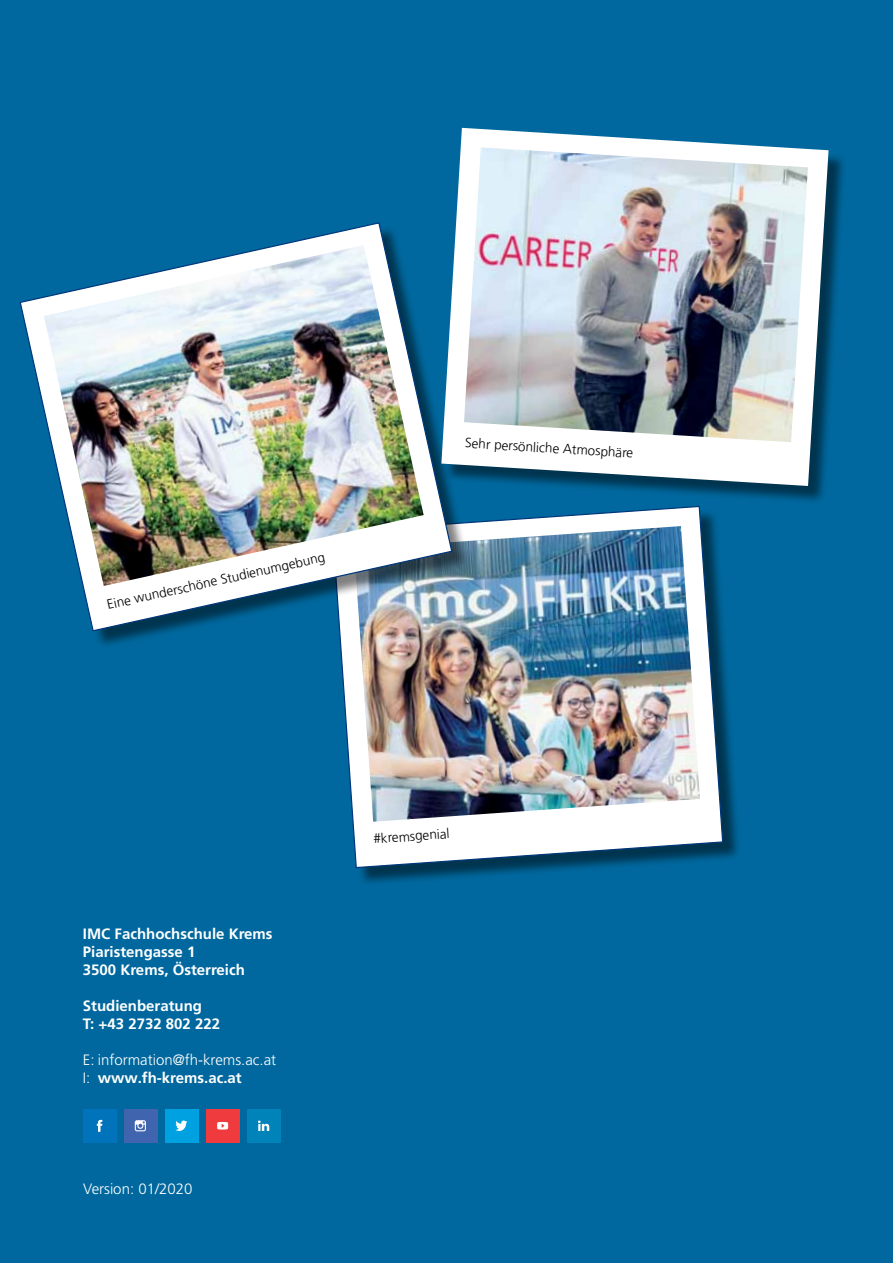
<style>
.page{position:relative;width:893px;height:1263px;background:#00689e}
.page>*{position:absolute;margin:0;border:0;box-sizing:border-box;transform-origin:0 0}
.t1{font:700 15px/18px "Frutiger LT Pro";color:#fff}
.t2{font:300 15px/18px "Frutiger LT Pro";color:#fff}
.t3{font:300 13.5px "Frutiger LT Pro";color:#000}
.s1{font-weight:700}
</style>
<div class="page">
<div style="left:335px;top:509px;width:407px;height:378px;background:#000;opacity:.5"></div>
<svg style="left:335px;top:506px;width:389px;height:363px"></svg>
<img style="left:354px;top:526px;width:346px;height:296px">
<div style="left:23px;top:225px;width:448px;height:424px;background:#000;opacity:.5"></div>
<svg style="left:19px;top:222px;width:434px;height:410px"></svg>
<img style="left:44px;top:245px;width:380px;height:341px">
<div style="left:444px;top:131px;width:403px;height:373px;background:#000;opacity:.5"></div>
<svg style="left:441px;top:128px;width:387px;height:358px;fill:#fff"></svg>
<img style="left:464px;top:147px;width:344px;height:295px">
<div style="left:83px;top:1109px;width:33px;height:33px;background:#0073bb"></div>
<svg style="left:97px;top:1120px;width:5px;height:12px"></svg>
<div style="left:124px;top:1109px;width:33px;height:33px;background:#4164af"></div>
<svg style="left:135px;top:1120px;width:11px;height:11px"></svg>
<div style="left:165px;top:1109px;width:33px;height:33px;background:#00a1e0"></div>
<svg style="left:175px;top:1120px;width:12px;height:11px"></svg>
<div style="left:206px;top:1109px;width:33px;height:33px;background:#ef3b3e"></div>
<svg style="left:217px;top:1122px;width:11px;height:7px"></svg>
<div style="left:247px;top:1109px;width:33px;height:33px;background:#0083b9"></div>
<svg style="left:258px;top:1120px;width:11px;height:11px"></svg>
<p class="t3" style="left:106px;top:598px;width:224px;rotate:-13deg">Eine wunderschöne Studienumgebung</p>
<p class="t3" style="left:465px;top:436px;width:170px;rotate:3deg">Sehr persönliche Atmosphäre</p>
<p class="t1" style="left:83px;top:925px;width:191px">IMC Fachhochschule Krems<br>Piaristengasse 1<br>3500 Krems, Österreich</p>
<p class="t1" style="left:83px;top:997px;width:139px">Studienberatung<br>T: +43 2732 802 222</p>
<p class="t2" style="left:83px;top:1051px;width:195px">E: information@fh-krems.ac.at<br>I: <span class="s1">www.fh-krems.ac.at</span></p>
<p class="t2" style="left:83px;top:1180px;width:111px">Version: 01/2020</p>
<p class="t3" style="left:373px;top:831px;width:78px;rotate:-4deg">#kremsgenial</p>
</div>
